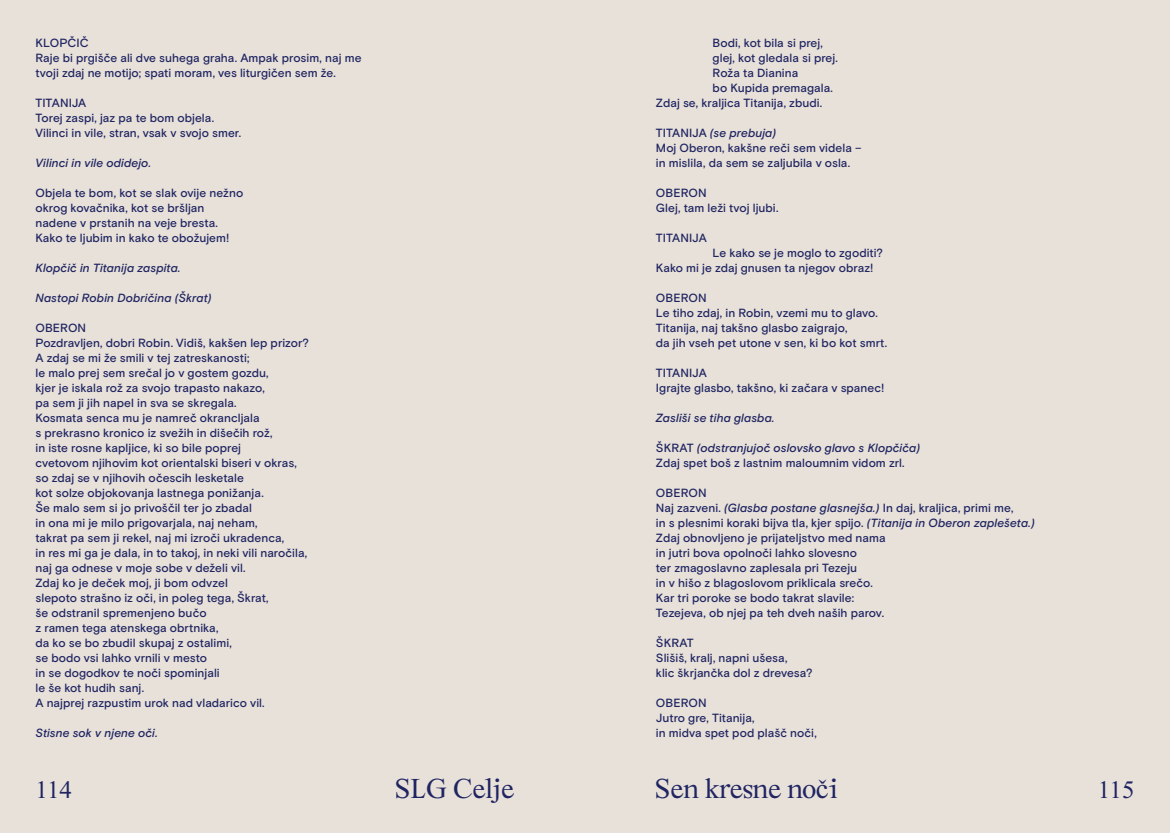
<style>
.page{position:relative;width:1170px;height:833px;background:#fff}
.page>*{position:absolute;margin:0;border:0;box-sizing:border-box;transform-origin:0 0}
.t1{font:28.75px "Slovenec";color:#202562}
.t2{font:25px "Slovenec";letter-spacing:-.02em;color:#202562}
.t3{font:500 11.88px/15px "Basis Grotesque Pro";color:#202562}
.t4{font:italic 500 11.88px "Basis Grotesque Pro";color:#202562}
.s1{font-style:italic}
</style>
<div class="page">
<div style="left:0;top:0;width:585px;height:833px;background:#e8e1d9"></div>
<div style="left:585px;top:0;width:584px;height:833px;background:#e8e1d9"></div>
<p class="t3" style="left:35px;top:35px;width:327px">KLOPČIČ<br>Raje bi prgišče ali dve suhega graha. Ampak prosim, naj me tvoji zdaj ne motijo; spati moram, ves liturgičen sem že.</p>
<p class="t3" style="left:35px;top:95px;width:207px">TITANIJA<br>Torej zaspi, jaz pa te bom objela.<br>Vilinci in vile, stran, vsak v svojo smer.</p>
<p class="t4" style="left:35px;top:155px;width:117px">Vilinci in vile odidejo.</p>
<p class="t3" style="left:35px;top:185px;width:209px">Objela te bom, kot se slak ovije nežno okrog kovačnika, kot se bršljan nadene v prstanih na veje bresta.<br>Kako te ljubim in kako te obožujem!</p>
<p class="t4" style="left:35px;top:260px;width:147px">Klopčič in Titanija zaspita.</p>
<p class="t4" style="left:35px;top:290px;width:178px">Nastopi Robin Dobričina (Škrat)</p>
<p class="t3" style="left:35px;top:320px;width:275px">OBERON<br>Pozdravljen, dobri Robin. Vidiš, kakšen lep prizor?<br>A zdaj se mi že smili v tej zatreskanosti;<br>le malo prej sem srečal jo v gostem gozdu,<br>kjer je iskala rož za svojo trapasto nakazo,<br>pa sem ji jih napel in sva se skregala.<br>Kosmata senca mu je namreč okrancljala<br>s prekrasno kronico iz svežih in dišečih rož,<br>in iste rosne kapljice, ki so bile poprej<br>cvetovom njihovim kot orientalski biseri v okras, so zdaj se v njihovih očescih lesketale<br>kot solze objokovanja lastnega ponižanja.<br>Še malo sem si jo privoščil ter jo zbadal<br>in ona mi je milo prigovarjala, naj neham,<br>takrat pa sem ji rekel, naj mi izroči ukradenca,<br>in res mi ga je dala, in to takoj, in neki vili naročila, naj ga odnese v moje sobe v deželi vil.<br>Zdaj ko je deček moj, ji bom odvzel<br>slepoto strašno iz oči, in poleg tega, Škrat,<br>še odstranil spremenjeno bučo<br>z ramen tega atenskega obrtnika,<br>da ko se bo zbudil skupaj z ostalimi,<br>se bodo vsi lahko vrnili v mesto<br>in se dogodkov te noči spominjali<br>le še kot hudih sanj.<br>A najprej razpustim urok nad vladarico vil.</p>
<p class="t4" style="left:35px;top:725px;width:124px">Stisne sok v njene oči.</p>
<p class="t3" style="left:712px;top:35px;width:112px">Bodi, kot bila si prej,</p>
<p class="t3" style="left:712px;top:50px;width:127px">glej, kot gledala si prej.</p>
<p class="t3" style="left:712px;top:65px;width:87px">Roža ta Dianina</p>
<p class="t3" style="left:712px;top:80px;width:122px">bo Kupida premagala.</p>
<p class="t3" style="left:656px;top:95px;width:168px">Zdaj se, kraljica Titanija, zbudi.</p>
<p class="t3" style="left:656px;top:125px;width:207px">TITANIJA <span class="s1">(se prebuja)<br></span>Moj Oberon, kakšne reči sem videla – in mislila, da sem se zaljubila v osla.</p>
<p class="t3" style="left:656px;top:185px;width:124px">OBERON<br>Glej, tam leži tvoj ljubi.</p>
<p class="t3" style="left:656px;top:230px;width:52px">TITANIJA</p>
<p class="t3" style="left:656px;top:245px;width:228px;text-indent:57px">Le kako se je moglo to zgoditi?<br>Kako mi je zdaj gnusen ta njegov obraz!</p>
<p class="t3" style="left:656px;top:290px;width:233px">OBERON<br>Le tiho zdaj, in Robin, vzemi mu to glavo.<br>Titanija, naj takšno glasbo zaigrajo,<br>da jih vseh pet utone v sen, ki bo kot smrt.</p>
<p class="t3" style="left:656px;top:365px;width:230px">TITANIJA<br>Igrajte glasbo, takšno, ki začara v spanec!</p>
<p class="t4" style="left:656px;top:410px;width:120px">Zasliši se tiha glasba.</p>
<p class="t3" style="left:656px;top:440px;width:266px">ŠKRAT <span class="s1">(odstranjujoč oslovsko glavo s Klopčiča)<br></span>Zdaj spet boš z lastnim maloumnim vidom zrl.</p>
<p class="t3" style="left:656px;top:485px;width:380px">OBERON<br>Naj zazveni. <span class="s1">(Glasba postane glasnejša.)</span> In daj, kraljica, primi me,<br>in s plesnimi koraki bijva tla, kjer spijo. <span class="s1">(Titanija in Oberon zaplešeta.)<br></span>Zdaj obnovljeno je prijateljstvo med nama<br>in jutri bova opolnoči lahko slovesno<br>ter zmagoslavno zaplesala pri Tezeju<br>in v hišo z blagoslovom priklicala srečo.<br>Kar tri poroke se bodo takrat slavile:<br>Tezejeva, ob njej pa teh dveh naših parov.</p>
<p class="t3" style="left:656px;top:635px;width:158px">ŠKRAT<br>Slišiš, kralj, napni ušesa,<br>klic škrjančka dol z drevesa?</p>
<p class="t3" style="left:656px;top:695px;width:162px">OBERON<br>Jutro gre, Titanija,<br>in midva spet pod plašč noči,</p>
<h2 class="t2" style="left:35px;top:772px;width:38px">114</h2>
<h1 class="t1" style="left:394px;top:768px;width:121px">SLG Celje</h1>
<h1 class="t1" style="left:654px;top:768px;width:185px">Sen kresne noči</h1>
<h2 class="t2" style="left:1097px;top:772px;width:38px">115</h2>
</div>
